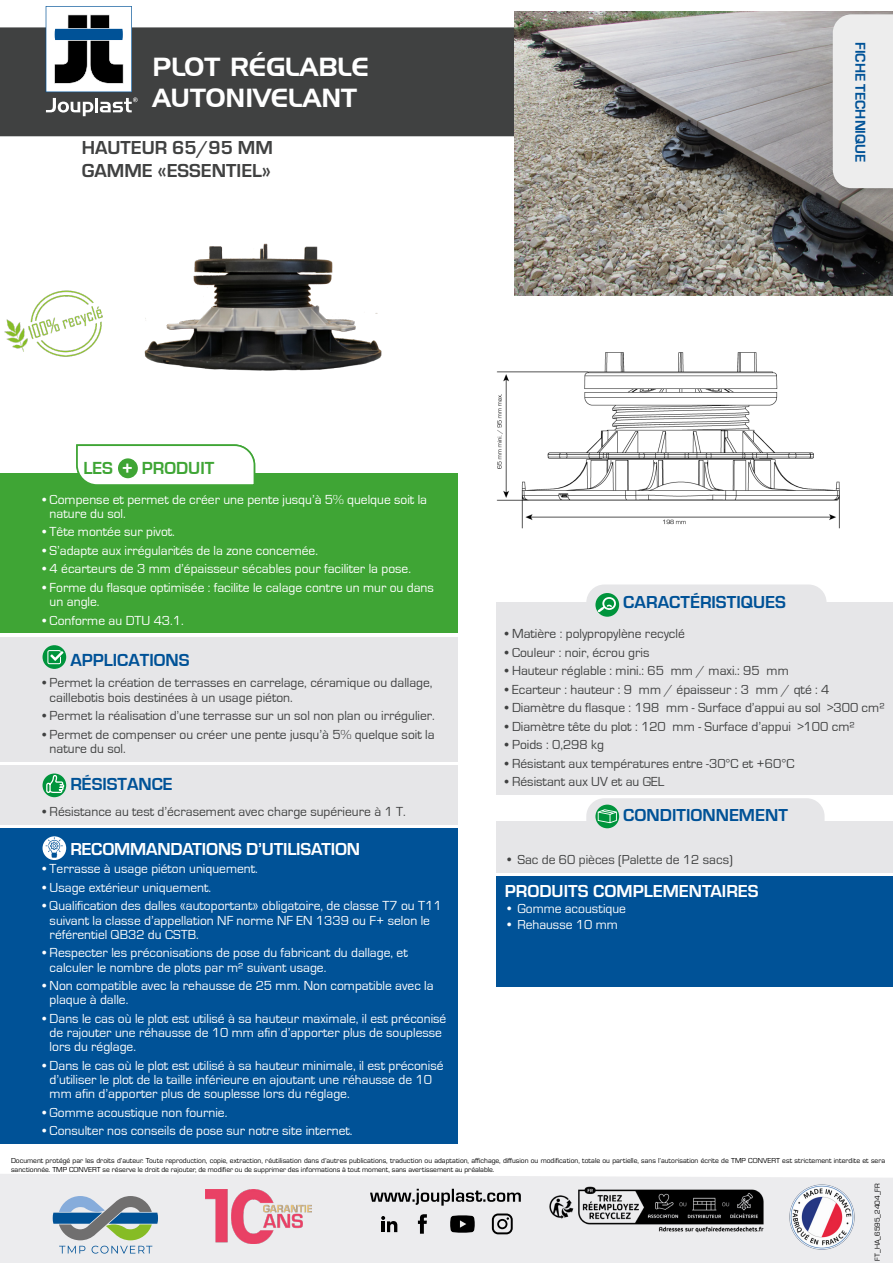
<style>
.page{position:relative;width:893px;height:1263px;background:#fff}
.page>*{position:absolute;margin:0;border:0;box-sizing:border-box;transform-origin:0 0}
.t1{font:25.5px/30.6px "Handel Gothic BT";color:#fff}
.t2{font:700 19.5px/23.4px "Eurostile";color:#404141}
.t3{font:700 18px "Eurostile";letter-spacing:-.005em;color:#fff}
.t4{font:700 18px "Eurostile";color:#005297}
.t5{font:700 18px "Eurostile";color:#005297}
.t6{font:700 18px "Eurostile";color:#3fa535}
.t7{font:700 14.7px "Eurostile";color:#005297}
.t8{font:13.5px/14.2px "Eurostile";color:#fff}
.t9{font:13.5px/14.2px "Eurostile";color:#404141}
.t10{font:13.5px "Eurostile";color:#404141}
.t11{font:13.5px "Eurostile";color:#fff}
.t12{font:7.5px/9px "Eurostile";color:#000}
.s1{color:#fff}
</style>
<div class="page">
<div style="left:0;top:1174px;width:893px;height:89px;background:#ececee"></div>
<div style="left:0;top:27px;width:514px;height:109px;background:#404141"></div>
<svg style="left:53px;top:1196px;width:105px;height:44px;background:#8aa3a8"></svg>
<svg style="left:59px;top:1246px;width:26px;height:7px"></svg>
<svg style="left:92px;top:1246px;width:60px;height:7px"></svg>
<img style="left:789px;top:1184px;width:66px;height:66px">
<img style="left:205px;top:1189px;width:106px;height:54px">
<svg style="left:370px;top:1189px;width:151px;height:16px;background:#a4a4a5"></svg>
<svg style="left:450px;top:1215px;width:25px;height:18px"></svg>
<svg style="left:381px;top:1216px;width:16px;height:16px"></svg>
<svg style="left:418px;top:1214px;width:9px;height:20px"></svg>
<svg style="left:492px;top:1213px;width:21px;height:21px"></svg>
<img style="left:514px;top:12px;width:379px;height:284px">
<div style="left:830px;top:13px;width:63px;height:184px;background:#000;opacity:.15"></div>
<div style="left:833px;top:14px;width:60px;height:174px;background:#ededed"></div>
<img style="left:496px;top:352px;width:343px;height:176px">
<svg style="left:46px;top:6px;width:92px;height:110px"></svg>
<img style="left:4px;top:290px;width:99px;height:67px">
<img style="left:144px;top:243px;width:238px;height:128px">
<img style="left:534px;top:1180px;width:245px;height:59px">
<div style="left:0;top:473px;width:458px;height:160px;background:#3fa535"></div>
<div style="left:0;top:637px;width:458px;height:124px;background:#e6e6e8"></div>
<div style="left:43px;top:645px;width:23px;height:24px;background:#00943c;border-radius:50%"></div>
<svg style="left:47px;top:650px;width:16px;height:14px"></svg>
<div style="left:0;top:765px;width:458px;height:59px;background:#e6e6e8"></div>
<div style="left:43px;top:773px;width:23px;height:24px;background:#00943c;border-radius:50%"></div>
<svg style="left:46px;top:773px;width:19px;height:21px"></svg>
<div style="left:0;top:828px;width:458px;height:316px;background:#005297"></div>
<div style="left:43px;top:836px;width:23px;height:24px;background:#fff;border-radius:50%"></div>
<svg style="left:46px;top:837px;width:17px;height:21px"></svg>
<svg style="left:76px;top:444px;width:180px;height:41px"></svg>
<div style="left:118px;top:458px;width:20px;height:20px;background:#3fa535;border-radius:50%"></div>
<div style="left:496px;top:602px;width:397px;height:193px;background:#e6e6e8"></div>
<div style="left:586px;top:584px;width:240px;height:37px;background:#e6e6e8;border-radius:18px"></div>
<svg style="left:595px;top:593px;width:24px;height:24px"></svg>
<svg style="left:598px;top:597px;width:18px;height:15px"></svg>
<div style="left:496px;top:821px;width:397px;height:52px;background:#e6e6e8"></div>
<div style="left:586px;top:798px;width:239px;height:42px;background:#e6e6e8;border-radius:18px"></div>
<svg style="left:595px;top:805px;width:24px;height:23px"></svg>
<svg style="left:598px;top:809px;width:19px;height:14px"></svg>
<div style="left:496px;top:876px;width:397px;height:110px;background:#005297"></div>
<h1 class="t1" style="left:152px;top:52px;width:218px">PLOT RÉGLABLE<br>AUTONIVELANT</h1>
<h2 class="t2" style="left:82px;top:134px;width:192px">HAUTEUR 65/95 MM<br>GAMME «ESSENTIEL»</h2>
<p class="t7" style="left:871px;top:42px;width:122px;rotate:90deg">FICHE TECHNIQUE</p>
<h3 class="t6" style="left:83px;top:459px;width:132px">LES <span class="s1">+</span> PRODUIT</h3>
<p class="t8" style="left:50px;top:492px;width:379px;text-indent:-7px">• Compense et permet de créer une pente jusqu’à 5% quelque soit la nature du sol.</p>
<p class="t8" style="left:43px;top:525px;width:134px">• Tête montée sur pivot.</p>
<p class="t8" style="left:43px;top:543px;width:277px">• S’adapte aux irrégularités de la zone concernée.</p>
<p class="t8" style="left:43px;top:562px;width:370px">• 4 écarteurs de 3 mm d’épaisseur sécables pour faciliter la pose.</p>
<p class="t8" style="left:50px;top:581px;width:386px;text-indent:-7px">• Forme du flasque optimisée : facilite le calage contre un mur ou dans un angle.</p>
<p class="t8" style="left:43px;top:613px;width:143px">• Conforme au DTU 43.1.</p>
<h3 class="t5" style="left:70px;top:650px;width:121px">APPLICATIONS</h3>
<p class="t9" style="left:50px;top:676px;width:384px;text-indent:-7px">• Permet la création de terrasses en carrelage, céramique ou dallage, caillebotis bois destinées à un usage piéton.</p>
<p class="t9" style="left:43px;top:709px;width:394px">• Permet la réalisation d’une terrasse sur un sol non plan ou irrégulier.</p>
<p class="t9" style="left:50px;top:727px;width:386px;text-indent:-7px">• Permet de compenser ou créer une pente jusqu’à 5% quelque soit la nature du sol.</p>
<h3 class="t5" style="left:70px;top:774px;width:104px">RÉSISTANCE</h3>
<p class="t9" style="left:43px;top:804px;width:365px">• Résistance au test d’écrasement avec charge supérieure à 1 T.</p>
<h3 class="t3" style="left:70px;top:836px;width:291px">RECOMMANDATIONS D’UTILISATION</h3>
<p class="t8" style="left:43px;top:862px;width:217px">• Terrasse à usage piéton uniquement.</p>
<p class="t8" style="left:43px;top:880px;width:170px">• Usage extérieur uniquement.</p>
<p class="t8" style="left:50px;top:899px;width:393px;text-indent:-7px">• Qualification des dalles «autoportant» obligatoire, de classe T7 ou T11 suivant la classe d’appellation NF norme NF EN 1339 ou F+ selon le référentiel QB32 du CSTB.</p>
<p class="t8" style="left:50px;top:946px;width:360px;text-indent:-7px">• Respecter les préconisations de pose du fabricant du dallage, et calculer le nombre de plots par m² suivant usage.</p>
<p class="t8" style="left:50px;top:979px;width:386px;text-indent:-7px">• Non compatible avec la rehausse de 25 mm. Non compatible avec la plaque à dalle.</p>
<p class="t8" style="left:50px;top:1011px;width:398px;text-indent:-7px">• Dans le cas où le plot est utilisé à sa hauteur maximale, il est préconisé de rajouter une réhausse de 10 mm afin d’apporter plus de souplesse lors du réglage.</p>
<p class="t8" style="left:50px;top:1058px;width:395px;text-indent:-7px">• Dans le cas où le plot est utilisé à sa hauteur minimale, il est préconisé d’utiliser le plot de la taille inférieure en ajoutant une réhausse de 10 mm afin d’apporter plus de souplesse lors du réglage.</p>
<p class="t8" style="left:43px;top:1105px;width:186px">• Gomme acoustique non fournie.</p>
<p class="t8" style="left:43px;top:1124px;width:311px">• Consulter nos conseils de pose sur notre site internet.</p>
<h3 class="t4" style="left:623px;top:589px;width:164px">CARACTÉRISTIQUES</h3>
<p class="t9" style="left:505px;top:627px;width:181px">• Matière : polypropylène recyclé</p>
<p class="t9" style="left:505px;top:645px;width:146px">• Couleur : noir, écrou gris</p>
<p class="t9" style="left:505px;top:664px;width:285px">• Hauteur réglable : mini.: 65 mm / maxi.: 95 mm</p>
<p class="t9" style="left:505px;top:682px;width:326px">• Ecarteur : hauteur : 9 mm / épaisseur : 3 mm / qté : 4</p>
<p class="t9" style="left:505px;top:701px;width:381px">• Diamètre du flasque : 198 mm - Surface d’appui au sol &gt;300 cm²</p>
<p class="t9" style="left:505px;top:719px;width:352px">• Diamètre tête du plot : 120 mm - Surface d’appui &gt;100 cm²</p>
<p class="t9" style="left:505px;top:738px;width:100px">• Poids : 0,298 kg</p>
<p class="t9" style="left:505px;top:756px;width:291px">• Résistant aux températures entre -30°C et +60°C</p>
<p class="t9" style="left:505px;top:775px;width:161px">• Résistant aux UV et au GEL</p>
<h3 class="t4" style="left:623px;top:802px;width:166px">CONDITIONNEMENT</h3>
<p class="t10" style="left:505px;top:850px;width:229px">• Sac de 60 pièces (Palette de 12 sacs)</p>
<h3 class="t3" style="left:505px;top:878px;width:255px">PRODUITS COMPLEMENTAIRES</h3>
<p class="t11" style="left:505px;top:899px;width:122px">• Gomme acoustique</p>
<p class="t11" style="left:505px;top:915px;width:114px">• Rehausse 10 mm</p>
<p class="t12" style="left:11px;top:1156px;width:875px">Document protégé par les droits d’auteur. Toute reproduction, copie, extraction, réutilisation dans d’autres publications, traduction ou adaptation, affichage, diffusion ou modification, totale ou partielle, sans l’autorisation écrite de TMP CONVERT est strictement interdite et sera sanctionnée. TMP CONVERT se réserve le droit de rajouter, de modifier ou de supprimer des informations à tout moment, sans avertissement au préalable.</p>
<p class="t12" style="left:872px;top:1261px;width:79px;rotate:-90deg">FT_HA_6595_2404_FR</p>
</div>
